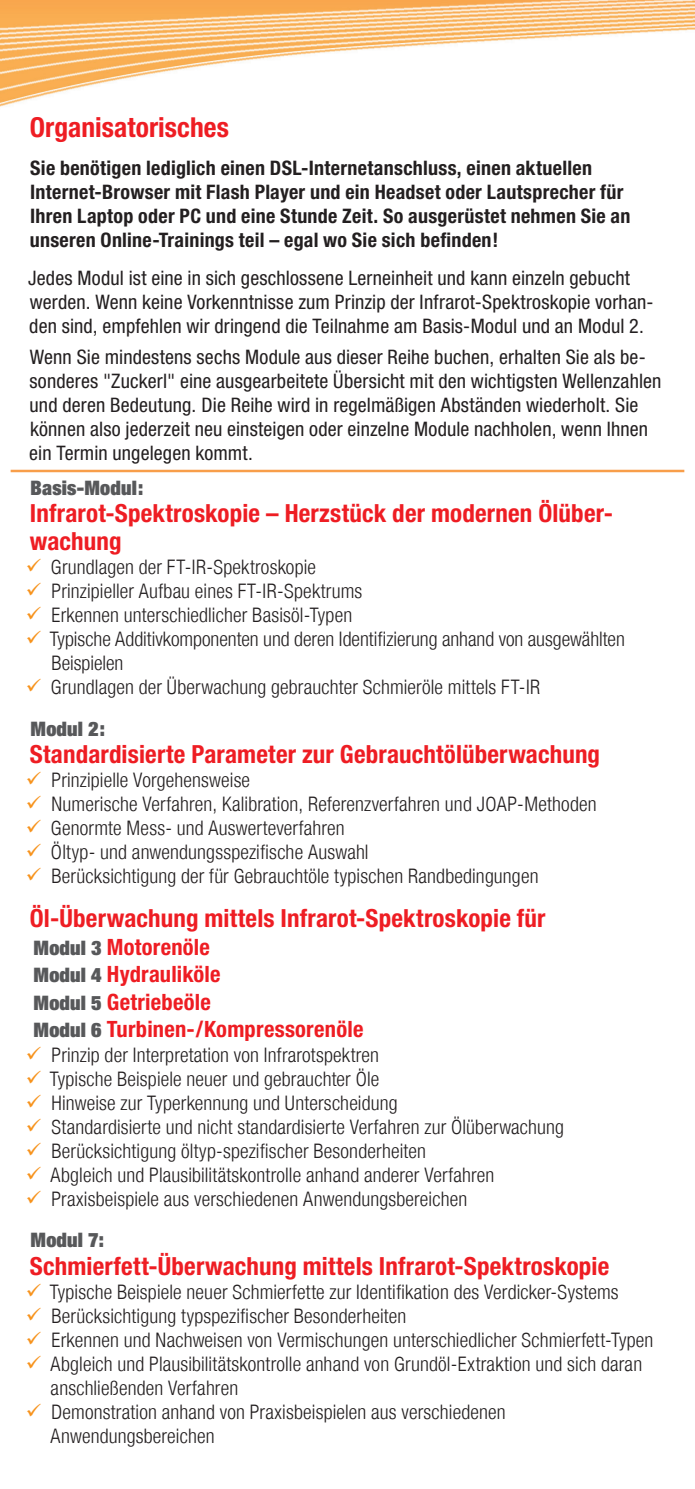
<style>
.page{position:relative;width:695px;height:1489px;background:#fff}
.page>*{position:absolute;margin:0;border:0;box-sizing:border-box;transform-origin:0 0}
.t1{font:700 condensed 27.5px "Helvetica Neue";letter-spacing:.005em;color:#ee1d23}
.t2{font:700 condensed 25px/27.5px "Helvetica Neue";letter-spacing:.005em;color:#ee1d23}
.t3{font:700 condensed 22.5px/27.5px "Helvetica Neue";letter-spacing:.01em;color:#ee1d23}
.t4{font:300 condensed 20px/24px "Helvetica Neue LT";letter-spacing:.005em;color:#231f20}
.t5{font:condensed 20px/24px "Helvetica Neue";letter-spacing:.005em;color:#231f20}
.t6{font:700 condensed 20px/24px "Helvetica Neue";letter-spacing:.015em;color:#231f20}
.t7{font:900 expanded 20px "Helvetica Neue";letter-spacing:.01em;color:#57585a}
.s1{font-weight:900;font-stretch:expanded;font-size:20px;color:#57585a}
</style>
<div class="page">
<img style="left:0;top:0;width:694px;height:107px">
<hr style="left:11px;top:469px;width:673px;height:3px;background:#f89e4a">
<h1 class="t1" style="left:30px;top:110px;width:201px">Organisatorisches</h1>
<p class="t6" style="left:30px;top:155px;width:602px">Sie benötigen lediglich einen DSL-Internetanschluss, einen aktuellen Internet-Browser mit Flash Player und ein Headset oder Lautsprecher für Ihren Laptop oder PC und eine Stunde Zeit. So ausgerüstet nehmen Sie an unseren Online-Trainings teil – egal wo Sie sich befinden!</p>
<p class="t5" style="left:28px;top:266px;width:627px">Jedes Modul ist eine in sich geschlossene Lerneinheit und kann einzeln gebucht werden. Wenn keine Vorkenntnisse zum Prinzip der Infrarot-Spektroskopie vorhan&shy;den sind, empfehlen wir dringend die Teilnahme am Basis-Modul und an Modul 2.</p>
<p class="t5" style="left:29px;top:345px;width:633px">Wenn Sie mindestens sechs Module aus dieser Reihe buchen, erhalten Sie als be&shy;sonderes "Zuckerl" eine ausgearbeitete Übersicht mit den wichtigsten Wellenzahlen und deren Bedeutung. Die Reihe wird in regelmäßigen Abständen wiederholt. Sie können also jederzeit neu einsteigen oder einzelne Module nachholen, wenn Ihnen ein Termin ungelegen kommt.</p>
<p class="t7" style="left:31px;top:475px;width:114px">Basis-Modul:</p>
<p class="t2" style="left:30px;top:499px;width:582px">Infrarot-Spektroskopie – Herzstück der modernen Ölüber&shy;wachung</p>
<p class="t4" style="left:50px;top:554px;width:576px">Grundlagen der FT-IR-Spektroskopie<br>Prinzipieller Aufbau eines FT-IR-Spektrums<br>Erkennen unterschiedlicher Basisöl-Typen<br>Typische Additivkomponenten und deren Identifizierung anhand von ausgewählten Beispielen<br>Grundlagen der Überwachung gebrauchter Schmieröle mittels FT-IR</p>
<p class="t7" style="left:31px;top:715px;width:76px">Modul 2:</p>
<p class="t2" style="left:30px;top:740px;width:571px">Standardisierte Parameter zur Gebrauchtölüberwachung</p>
<p class="t4" style="left:51px;top:768px;width:547px">Prinzipielle Vorgehensweise<br>Numerische Verfahren, Kalibration, Referenzverfahren und JOAP-Methoden Genormte Mess- und Auswerteverfahren<br>Öltyp- und anwendungsspezifische Auswahl<br>Berücksichtigung der für Gebrauchtöle typischen Randbedingungen</p>
<p class="t2" style="left:30px;top:904px;width:517px">Öl-Überwachung mittels Infrarot-Spektroskopie für</p>
<p class="t3" style="left:34px;top:932px;width:331px"><span class="s1">Modul 3</span> Motorenöle<br><span class="s1">Modul 4</span> Hydrauliköle<br><span class="s1">Modul 5</span> Getriebeöle<br><span class="s1">Modul 6</span> Turbinen-/Kompressorenöle</p>
<p class="t4" style="left:50px;top:1042px;width:516px">Prinzip der Interpretation von Infrarotspektren<br>Typische Beispiele neuer und gebrauchter Öle<br>Hinweise zur Typerkennung und Unterscheidung<br>Standardisierte und nicht standardisierte Verfahren zur Ölüberwachung Berücksichtigung öltyp-spezifischer Besonderheiten<br>Abgleich und Plausibilitätskontrolle anhand anderer Verfahren Praxisbeispiele aus verschiedenen Anwendungsbereichen</p>
<p class="t7" style="left:31px;top:1227px;width:75px">Modul 7:</p>
<p class="t2" style="left:30px;top:1251px;width:581px">Schmierfett-Überwachung mittels Infrarot-Spektroskopie</p>
<p class="t4" style="left:50px;top:1279px;width:605px">Typische Beispiele neuer Schmierfette zur Identifikation des Verdicker-Systems Berücksichtigung typspezifischer Besonderheiten<br>Erkennen und Nachweisen von Vermischungen unterschiedlicher Schmierfett-Typen Abgleich und Plausibilitätskontrolle anhand von Grundöl-Extraktion und sich daran anschließenden Verfahren<br>Demonstration anhand von Praxisbeispielen aus verschiedenen Anwendungsbereichen</p>
</div>
